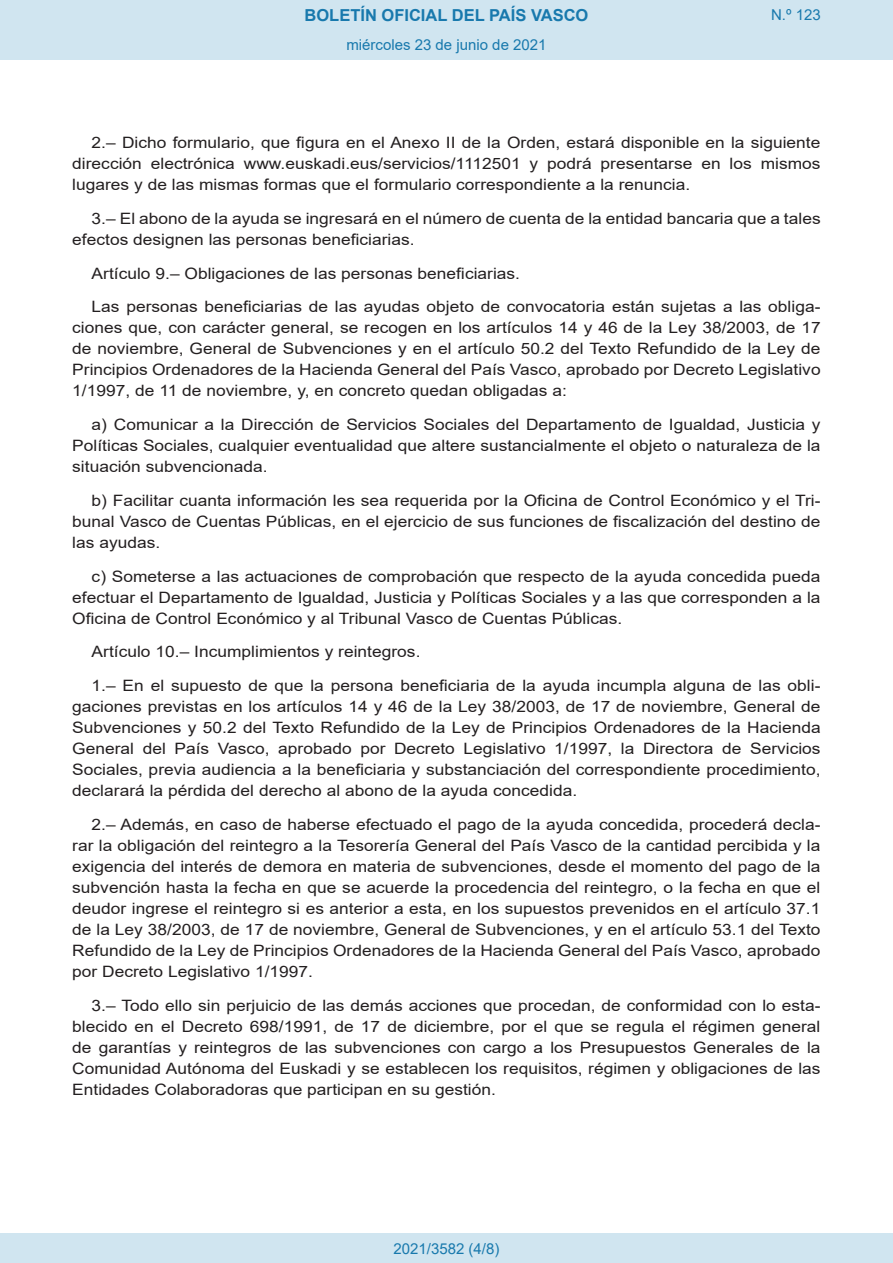
<style>
.page{position:relative;width:893px;height:1263px;background:#fff}
.page>*{position:absolute;margin:0;border:0;box-sizing:border-box;transform-origin:0 0}
.t1{font:700 16.5px "Arial";color:#1879ad}
.BOPVDetalle{font:15.6px/21px "Arial";color:#231f20;text-align:justify;scale:1.11 1}
.Paginacion_Centro{font:15px "Arial";color:#1879ad}
</style>
<div class="page">
<div style="left:0;top:0;width:893px;height:60px;background:#d0e5f0"></div>
<div style="left:0;top:1233px;width:893px;height:30px;background:#d0e5f0"></div>
<p class="t1" style="left:305px;top:3px;width:285px">BOLETÍN OFICIAL DEL PAÍS VASCO</p>
<p class="Paginacion_Centro" style="left:346px;top:35px;width:202px">miércoles 23 de junio de 2021</p>
<p class="Paginacion_Centro" style="left:771px;top:5px;width:51px">N.º 123</p>
<p class="BOPVDetalle" style="left:72px;top:132px;width:676px;text-indent:19px">2.– Dicho formulario, que figura en el Anexo II de la Orden, estará disponible en la siguiente dirección electrónica www.euskadi.eus/servicios/1112501 y podrá presentarse en los mismos lugares y de las mismas formas que el formulario correspondiente a la renuncia.</p>
<p class="BOPVDetalle" style="left:72px;top:208px;width:676px;text-indent:19px">3.– El abono de la ayuda se ingresará en el número de cuenta de la entidad bancaria que a tales efectos designen las personas beneficiarias.</p>
<p class="BOPVDetalle" style="left:92px;top:263px;width:387px">Artículo 9.– Obligaciones de las personas beneficiarias.</p>
<p class="BOPVDetalle" style="left:72px;top:296px;width:676px;text-indent:19px">Las personas beneficiarias de las ayudas objeto de convocatoria están sujetas a las obliga&shy;ciones que, con carácter general, se recogen en los artículos 14 y 46 de la Ley 38/2003, de 17 de noviembre, General de Subvenciones y en el artículo 50.2 del Texto Refundido de la Ley de Principios Ordenadores de la Hacienda General del País Vasco, aprobado por Decreto Legislativo 1/1997, de 11 de noviembre, y, en concreto quedan obligadas a:</p>
<p class="BOPVDetalle" style="left:72px;top:414px;width:676px;text-indent:19px">a) Comunicar a la Dirección de Servicios Sociales del Departamento de Igualdad, Justicia y Políticas Sociales, cualquier eventualidad que altere sustancialmente el objeto o naturaleza de la situación subvencionada.</p>
<p class="BOPVDetalle" style="left:72px;top:490px;width:676px;text-indent:19px">b) Facilitar cuanta información les sea requerida por la Oficina de Control Económico y el Tri&shy;bunal Vasco de Cuentas Públicas, en el ejercicio de sus funciones de fiscalización del destino de las ayudas.</p>
<p class="BOPVDetalle" style="left:72px;top:566px;width:676px;text-indent:19px">c) Someterse a las actuaciones de comprobación que respecto de la ayuda concedida pueda efectuar el Departamento de Igualdad, Justicia y Políticas Sociales y a las que corresponden a la Oficina de Control Económico y al Tribunal Vasco de Cuentas Públicas.</p>
<p class="BOPVDetalle" style="left:92px;top:641px;width:298px">Artículo 10.– Incumplimientos y reintegros.</p>
<p class="BOPVDetalle" style="left:72px;top:675px;width:676px;text-indent:19px">1.– En el supuesto de que la persona beneficiaria de la ayuda incumpla alguna de las obli&shy;gaciones previstas en los artículos 14 y 46 de la Ley 38/2003, de 17 de noviembre, General de Subvenciones y 50.2 del Texto Refundido de la Ley de Principios Ordenadores de la Hacienda General del País Vasco, aprobado por Decreto Legislativo 1/1997, la Directora de Servicios Sociales, previa audiencia a la beneficiaria y substanciación del correspondiente procedimiento, declarará la pérdida del derecho al abono de la ayuda concedida.</p>
<p class="BOPVDetalle" style="left:72px;top:814px;width:676px;text-indent:19px">2.– Además, en caso de haberse efectuado el pago de la ayuda concedida, procederá decla&shy;rar la obligación del reintegro a la Tesorería General del País Vasco de la cantidad percibida y la exigencia del interés de demora en materia de subvenciones, desde el momento del pago de la subvención hasta la fecha en que se acuerde la procedencia del reintegro, o la fecha en que el deudor ingrese el reintegro si es anterior a esta, en los supuestos prevenidos en el artículo 37.1 de la Ley 38/2003, de 17 de noviembre, General de Subvenciones, y en el artículo 53.1 del Texto Refundido de la Ley de Principios Ordenadores de la Hacienda General del País Vasco, aprobado por Decreto Legislativo 1/1997.</p>
<p class="BOPVDetalle" style="left:72px;top:995px;width:676px;text-indent:19px">3.– Todo ello sin perjuicio de las demás acciones que procedan, de conformidad con lo esta&shy;blecido en el Decreto 698/1991, de 17 de diciembre, por el que se regula el régimen general de garantías y reintegros de las subvenciones con cargo a los Presupuestos Generales de la Comunidad Autónoma del Euskadi y se establecen los requisitos, régimen y obligaciones de las Entidades Colaboradoras que participan en su gestión.</p>
<p class="Paginacion_Centro" style="left:393px;top:1238px;width:107px">2021/3582 (4/8)</p>
</div>
